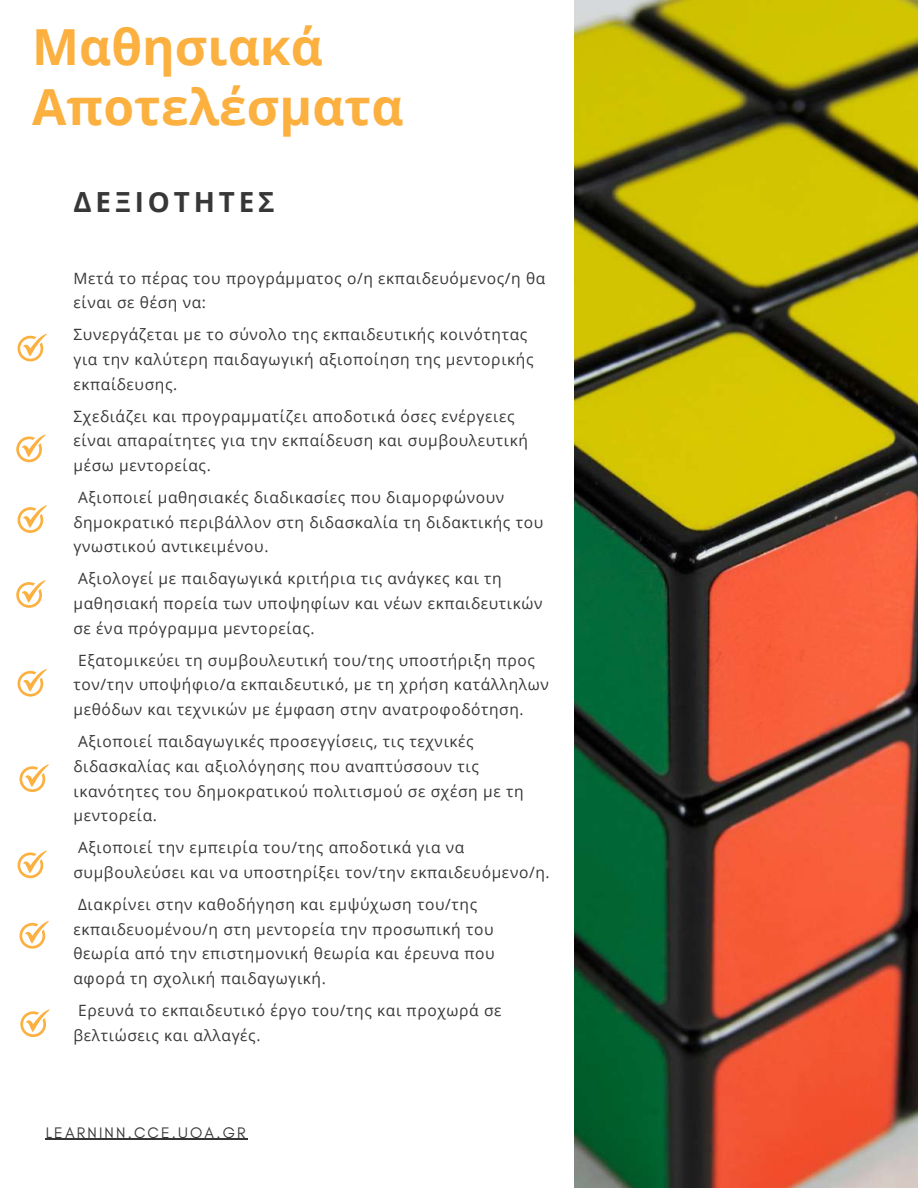
<style>
.page{position:relative;width:918px;height:1188px;background:#fff}
.page>*{position:absolute;margin:0;border:0;box-sizing:border-box;transform-origin:0 0}
.t1{font:700 49.8px/59.7px "Open Sans";color:#fbb040}
.t2{font:700 27.75px "Open Sans";letter-spacing:.14em;color:#373737}
.t3{font:15.6px/24.8px "Open Sans";letter-spacing:.04em;color:#373737}
.t4{font:15.6px "Glacial Indifference";letter-spacing:.14em;color:#373737}
</style>
<div class="page">
<img style="left:574px;top:0;width:344px;height:1188px">
<hr style="left:46px;top:1139px;width:202px;height:1px;background:#373737">
<svg style="left:18px;top:334px;width:29px;height:27px"></svg>
<svg style="left:20px;top:1009px;width:30px;height:28px"></svg>
<svg style="left:20px;top:921px;width:29px;height:28px"></svg>
<svg style="left:18px;top:851px;width:29px;height:27px"></svg>
<svg style="left:20px;top:764px;width:29px;height:28px"></svg>
<svg style="left:18px;top:669px;width:29px;height:28px"></svg>
<svg style="left:16px;top:580px;width:30px;height:28px"></svg>
<svg style="left:18px;top:505px;width:29px;height:28px"></svg>
<svg style="left:16px;top:435px;width:30px;height:27px"></svg>
<h1 class="t1" style="left:32px;top:16px;width:373px">Μαθησιακά<br>Αποτελέσματα</h1>
<h2 class="t2" style="left:73px;top:182px;width:203px">ΔΕΞΙΟΤΗΤΕΣ</h2>
<p class="t3" style="left:73px;top:265px;width:474px">Μετά το πέρας του προγράμματος ο/η εκπαιδευόμενος/η θα είναι σε θέση να:</p>
<p class="t3" style="left:73px;top:322px;width:462px">Συνεργάζεται με το σύνολο της εκπαιδευτικής κοινότητας για την καλύτερη παιδαγωγική αξιοποίηση της μεντορικής εκπαίδευσης.</p>
<p class="t3" style="left:73px;top:403px;width:456px">Σχεδιάζει και προγραμματίζει αποδοτικά όσες ενέργειες είναι απαραίτητες για την εκπαίδευση και συμβουλευτική μέσω μεντορείας.</p>
<p class="t3" style="left:73px;top:485px;width:471px">Αξιοποιεί μαθησιακές διαδικασίες που διαμορφώνουν δημοκρατικό περιβάλλον στη διδασκαλία τη διδακτικής του γνωστικού αντικειμένου.</p>
<p class="t3" style="left:73px;top:566px;width:471px">Αξιολογεί με παιδαγωγικά κριτήρια τις ανάγκες και τη μαθησιακή πορεία των υποψηφίων και νέων εκπαιδευτικών σε ένα πρόγραμμα μεντορείας.</p>
<p class="t3" style="left:73px;top:647px;width:477px">Εξατομικεύει τη συμβουλευτική του/της υποστήριξη προς τον/την υποψήφιο/α εκπαιδευτικό, με τη χρήση κατάλληλων μεθόδων και τεχνικών με έμφαση στην ανατροφοδότηση.</p>
<p class="t3" style="left:73px;top:729px;width:452px">Αξιοποιεί παιδαγωγικές προσεγγίσεις, τις τεχνικές διδασκαλίας και αξιολόγησης που αναπτύσσουν τις ικανότητες του δημοκρατικού πολιτισμού σε σχέση με τη μεντορεία.</p>
<p class="t3" style="left:73px;top:835px;width:478px">Αξιοποιεί την εμπειρία του/της αποδοτικά για να συμβουλεύσει και να υποστηρίξει τον/την εκπαιδευόμενο/η.</p>
<p class="t3" style="left:73px;top:891px;width:423px">Διακρίνει στην καθοδήγηση και εμψύχωση του/της εκπαιδευομένου/η στη μεντορεία την προσωπική του θεωρία από την επιστημονική θεωρία και έρευνα που αφορά τη σχολική παιδαγωγική.</p>
<p class="t3" style="left:73px;top:998px;width:430px">Ερευνά το εκπαιδευτικό έργο του/της και προχωρά σε βελτιώσεις και αλλαγές.</p>
<p class="t4" style="left:46px;top:1123px;width:201px">LEARNINN.CCE.UOA.GR</p>
</div>
